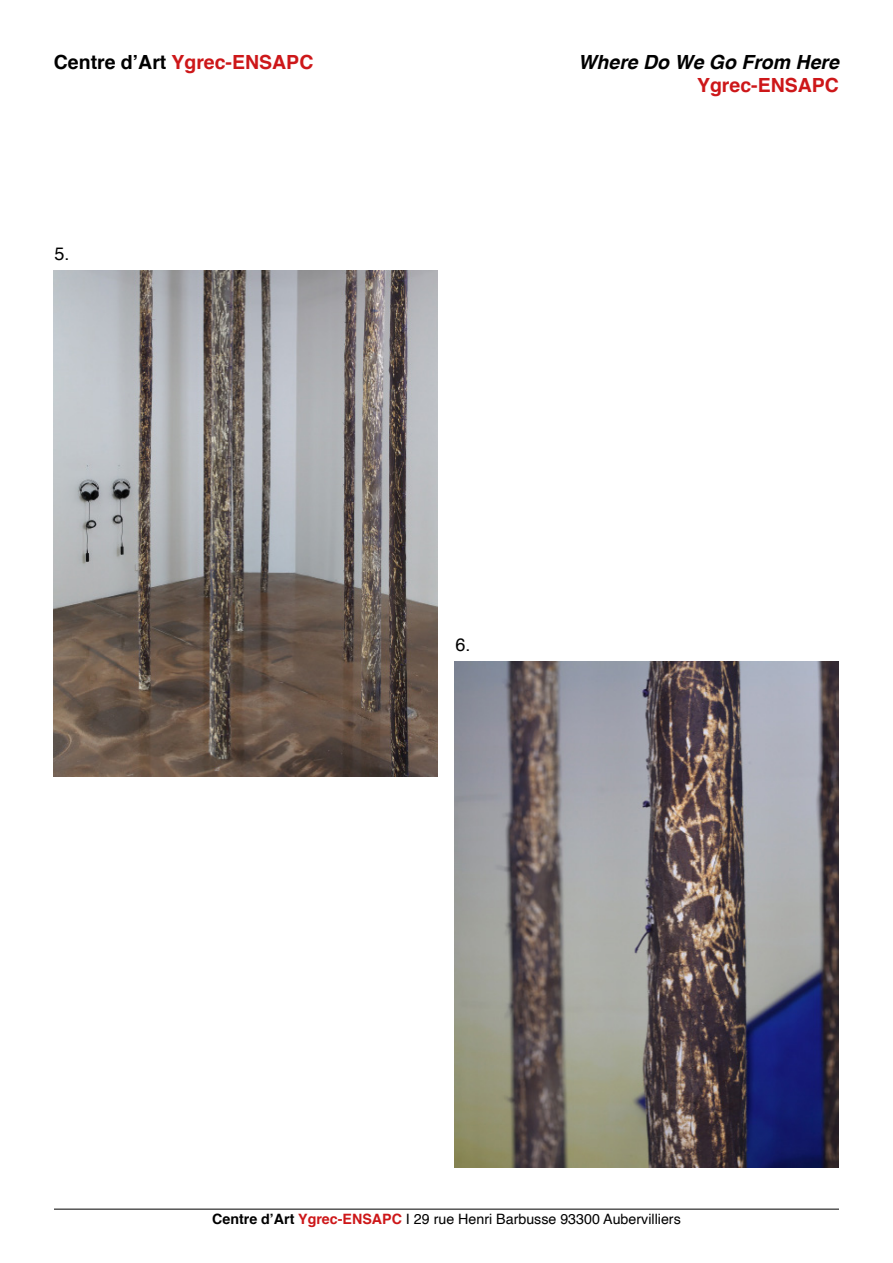
<style>
.page{position:relative;width:893px;height:1263px;background:#fff}
.page>*{position:absolute;margin:0;border:0;box-sizing:border-box;transform-origin:0 0}
.t1{font:700 19.5px "Helvetica";color:#cd1719}
.t2{font:italic 700 19.5px "Helvetica";color:#000}
.t3{font:18px "Helvetica";color:#000}
.t4{font:14.25px "Helvetica";color:#000}
.s1{color:#000}
.s2{font-weight:700}
.s3{font-weight:700;color:#cd1719}
</style>
<div class="page">
<hr style="left:54px;top:1209px;width:785px;height:1px;background:#000">
<img style="left:454px;top:662px;width:385px;height:506px">
<img style="left:53px;top:270px;width:384px;height:506px">
<h1 class="t1" style="left:54px;top:46px;width:261px"><span class="s1">Centre d’Art</span> Ygrec-ENSAPC</h1>
<p class="t3" style="left:54px;top:239px;width:17px">5.</p>
<h1 class="t2" style="left:578px;top:46px;width:262px">Where Do We Go From Here</h1>
<h1 class="t1" style="left:697px;top:69px;width:143px">Ygrec-ENSAPC</h1>
<p class="t3" style="left:455px;top:631px;width:17px">6.</p>
<p class="t4" style="left:212px;top:1207px;width:470px"><span class="s2">Centre d’Art</span> <span class="s3">Ygrec-ENSAPC</span> I 29 rue Henri Barbusse 93300 Aubervilliers</p>
</div>
